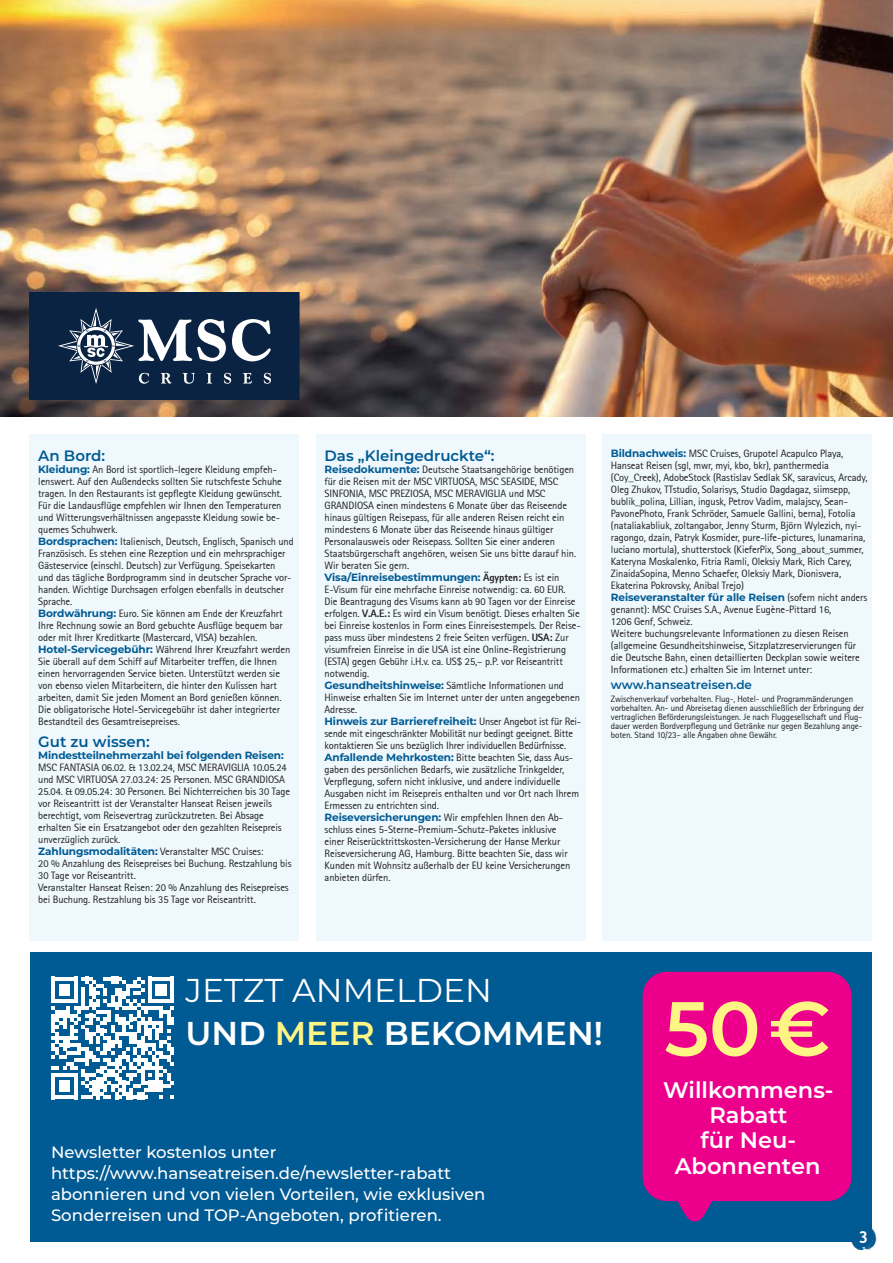
<style>
.page{position:relative;width:893px;height:1263px;background:#fff}
.page>*{position:absolute;margin:0;border:0;box-sizing:border-box;transform-origin:0 0}
.t1{font:600 76.5px "Montserrat";color:#fff584}
.t2{font:33px/43.2px "Montserrat";color:#fff}
.t3{font:600 22.5px/25.2px "Montserrat";color:#fff;text-align:center}
.t4{font:500 16.5px/21px "Montserrat";color:#fff}
.t5{font:700 16.5px "Trebuchet MS";color:#fff}
.t6{font:600 15px "Montserrat";color:#005a93}
.t7{font:600 12px "Montserrat";color:#005a93}
.t8{font:10.5px/12px "Rotis Sans Serif";letter-spacing:-.01em;color:#221f1f}
.t9{font:700 10.5px "Montserrat";letter-spacing:-.01em;color:#005a93}
.t10{font:9px/9px "Rotis Sans Serif";letter-spacing:-.01em;color:#221f1f}
.s1{font-family:"Montserrat";font-weight:700;color:#005a93}
.s2{font-family:"Rotis Sans Serif";font-weight:800;color:#221f1f}
.s3{font-family:"Rotis Sans Serif";font-weight:400;color:#221f1f}
.s4{font-weight:800}
.s5{font-weight:600}
.s6{font-weight:600;color:#fff584}
</style>
<div class="page">
<img style="left:0;top:0;width:893px;height:417px">
<div style="left:30px;top:434px;width:269px;height:507px;background:#eef8fd"></div>
<div style="left:602px;top:434px;width:270px;height:507px;background:#eef8fd"></div>
<div style="left:316px;top:434px;width:269px;height:507px;background:#eef8fd"></div>
<div style="left:30px;top:292px;width:269px;height:108px;background:#0a2342"></div>
<svg style="left:58px;top:308px;width:213px;height:76px"></svg>
<div style="left:30px;top:952px;width:842px;height:290px;background:#005a93"></div>
<svg style="left:52px;top:977px;width:122px;height:122px"></svg>
<div style="left:643px;top:972px;width:208px;height:229px;background:#ec008b;border-radius:24px"></div>
<svg style="left:673px;top:1201px;width:47px;height:21px"></svg>
<svg style="left:851px;top:1228px;width:26px;height:22px"></svg>
<div style="left:853px;top:1227px;width:20px;height:20px;background:#055992;border-radius:50%"></div>
<h3 class="t6" style="left:38px;top:448px;width:68px">An Bord:</h3>
<p class="t8" style="left:38px;top:463px;width:257px"><span class="s1">Kleidung:</span> An Bord ist sportlich-legere Kleidung empfeh&shy;lenswert. Auf den Außendecks sollten Sie rutschfeste Schuhe tragen. In den Restaurants ist gepflegte Kleidung gewünscht.<br>Für die Landausflüge empfehlen wir Ihnen den Temperaturen und Witterungsverhältnissen angepasste Kleidung sowie be&shy;quemes Schuhwerk.<br><span class="s1">Bordsprachen:</span> Italienisch, Deutsch, Englisch, Spanisch und Französisch. Es stehen eine Rezeption und ein mehrsprachiger Gästeservice (einschl. Deutsch) zur Verfügung. Speisekarten<br>und das tägliche Bordprogramm sind in deutscher Sprache vor&shy;handen. Wichtige Durchsagen erfolgen ebenfalls in deutscher Sprache.<br><span class="s1">Bordwährung:</span> Euro. Sie können am Ende der Kreuzfahrt Ihre Rechnung sowie an Bord gebuchte Ausflüge bequem bar oder mit Ihrer Kreditkarte (Mastercard, VISA) bezahlen.<br><span class="s1">Hotel-Servicegebühr:</span> Während Ihrer Kreuzfahrt werden Sie überall auf dem Schiff auf Mitarbeiter treffen, die Ihnen einen hervorragenden Service bieten. Unterstützt werden sie von ebenso vielen Mitarbeitern, die hinter den Kulissen hart arbeiten, damit Sie jeden Moment an Bord genießen können.<br>Die obligatorische Hotel-Servicegebühr ist daher integrierter Bestandteil des Gesamtreisepreises.</p>
<h3 class="t6" style="left:38px;top:734px;width:113px">Gut zu wissen:</h3>
<p class="t9" style="left:38px;top:750px;width:247px">Mindestteilnehmerzahl bei folgenden Reisen:</p>
<p class="t8" style="left:38px;top:762px;width:255px">MSC FANTASIA 06.02. &amp; 13.02.24, MSC MERAVIGLIA 10.05.24 und MSC VIRTUOSA 27.03.24: 25 Personen. MSC GRANDIOSA 25.04. &amp; 09.05.24: 30 Personen. Bei Nichterreichen bis 30 Tage vor Reiseantritt ist der Veranstalter Hanseat Reisen jeweils berechtigt, vom Reisevertrag zurückzutreten. Bei Absage erhalten Sie ein Ersatzangebot oder den gezahlten Reisepreis unverzüglich zurück.<br><span class="s1">Zahlungsmodalitäten:</span> Veranstalter MSC Cruises:<br>20 % Anzahlung des Reisepreises bei Buchung. Restzahlung bis 30 Tage vor Reiseantritt.<br>Veranstalter Hanseat Reisen: 20 % Anzahlung des Reisepreises bei Buchung. Restzahlung bis 35 Tage vor Reiseantritt.</p>
<h3 class="t6" style="left:325px;top:448px;width:171px">Das „Kleingedruckte“:</h3>
<p class="t8" style="left:325px;top:463px;width:253px"><span class="s1">Reisedokumente:</span> Deutsche Staatsangehörige benötigen für die Reisen mit der MSC VIRTUOSA, MSC SEASIDE, MSC SINFONIA, MSC PREZIOSA, MSC MERAVIGLIA und MSC GRANDIOSA einen mindestens 6 Monate über das Reiseende hinaus gültigen Reisepass, für alle anderen Reisen reicht ein mindestens 6 Monate über das Reiseende hinaus gültiger Personalausweis oder Reisepass. Sollten Sie einer anderen Staatsbürgerschaft angehören, weisen Sie uns bitte darauf hin.<br>Wir beraten Sie gern.</p>
<p class="t9" style="left:325px;top:572px;width:236px">Visa/Einreisebestimmungen: <span class="s2">Ägypten:</span> <span class="s3">Es ist ein</span></p>
<p class="t8" style="left:325px;top:583px;width:258px">E-Visum für eine mehrfache Einreise notwendig: ca. 60 EUR.<br>Die Beantragung des Visums kann ab 90 Tagen vor der Einreise erfolgen. <span class="s4">V.A.E.:</span> Es wird ein Visum benötigt. Dieses erhalten Sie bei Einreise kostenlos in Form eines Einreisestempels. Der Reise&shy;pass muss über mindestens 2 freie Seiten verfügen. <span class="s4">USA:</span> Zur visumfreien Einreise in die USA ist eine Online-Registrierung (ESTA) gegen Gebühr i.H.v. ca. US$ 25,– p.P. vor Reiseantritt notwendig.<br><span class="s1">Gesundheitshinweise:</span> Sämtliche Informationen und Hinweise erhalten Sie im Internet unter der unten angegebenen Adresse.</p>
<p class="t9" style="left:325px;top:716px;width:258px">Hinweis zur Barrierefreiheit: <span class="s3">Unser Angebot ist für Rei-</span></p>
<p class="t8" style="left:325px;top:727px;width:256px">sende mit eingeschränkter Mobilität nur bedingt geeignet. Bitte kontaktieren Sie uns bezüglich Ihrer individuellen Bedürfnisse.<br><span class="s1">Anfallende Mehrkosten:</span> Bitte beachten Sie, dass Aus&shy;gaben des persönlichen Bedarfs, wie zusätzliche Trinkgelder, Verpflegung, sofern nicht inklusive, und andere individuelle Ausgaben nicht im Reisepreis enthalten und vor Ort nach Ihrem Ermessen zu entrichten sind.<br><span class="s1">Reiseversicherungen:</span> Wir empfehlen Ihnen den Ab&shy;schluss eines 5-Sterne-Premium-Schutz-Paketes inklusive<br>einer Reiserücktrittskosten-Versicherung der Hanse Merkur Reiseversicherung AG, Hamburg. Bitte beachten Sie, dass wir Kunden mit Wohnsitz außerhalb der EU keine Versicherungen anbieten dürfen.</p>
<p class="t8" style="left:611px;top:447px;width:258px"><span class="s1">Bildnachweis:</span> MSC Cruises, Grupotel Acapulco Playa, Hanseat Reisen (sgl, mwr, myi, kbo, bkr), panthermedia (Coy_Creek), AdobeStock (Rastislav Sedlak SK, saravicus, Arcady, Oleg Zhukov, TTstudio, Solarisys, Studio Dagdagaz, siimsepp, bublik_polina, Lillian, ingusk, Petrov Vadim, malajscy, Sean-PavonePhoto, Frank Schröder, Samuele Gallini, berna), Fotolia (nataliakabliuk, zoltangabor, Jenny Sturm, Björn Wylezich, nyi&shy;ragongo, dzain, Patryk Kosmider, pure-life-pictures, lunamarina, luciano mortula), shutterstock (KieferPix, Song_about_summer, Kateryna Moskalenko, Fitria Ramli, Oleksiy Mark, Rich Carey, ZinaidaSopina, Menno Schaefer, Oleksiy Mark, Dionisvera, Ekaterina Pokrovsky, Anibal Trejo)</p>
<p class="t9" style="left:611px;top:591px;width:258px">Reiseveranstalter für alle Reisen <span class="s3">(sofern nicht anders</span></p>
<p class="t8" style="left:611px;top:603px;width:250px">genannt): MSC Cruises S.A., Avenue Eugène-Pittard 16,<br>1206 Genf, Schweiz.<br>Weitere buchungsrelevante Informationen zu diesen Reisen (allgemeine Gesundheitshinweise, Sitzplatzreservierungen für die Deutsche Bahn, einen detaillierten Deckplan sowie weitere Informationen etc.) erhalten Sie im Internet unter:</p>
<p class="t7" style="left:611px;top:678px;width:143px">www.hanseatreisen.de</p>
<p class="t10" style="left:611px;top:695px;width:255px">Zwischenverkauf vorbehalten. Flug-, Hotel- und Programmänderungen vorbehalten. An- und Abreisetag dienen ausschließlich der Erbringung der vertraglichen Beförderungsleistungen. Je nach Fluggesellschaft und Flug&shy;dauer werden Bordverpflegung und Getränke nur gegen Bezahlung ange&shy;boten. Stand 10/23– alle Angaben ohne Gewähr.</p>
<h2 class="t2" style="left:186px;top:969px;width:419px">JETZT ANMELDEN<br><span class="s5">UND</span> <span class="s6">MEER</span> <span class="s5">BEKOMMEN!</span></h2>
<h3 class="t4" style="left:51px;top:1142px;width:436px">Newsletter kostenlos unter https://www.hanseatreisen.de/newsletter-rabatt abonnieren und von vielen Vorteilen, wie exklusiven Sonderreisen und TOP-Angeboten, profitieren.</h3>
<h1 class="t1" style="left:664px;top:988px;width:168px">50€</h1>
<h3 class="t3" style="left:663px;top:1078px;width:172px">Willkommens-<br>Rabatt<br>für Neu-<br>Abonnenten</h3>
<h3 class="t5" style="left:858px;top:1228px;width:11px">3</h3>
</div>
